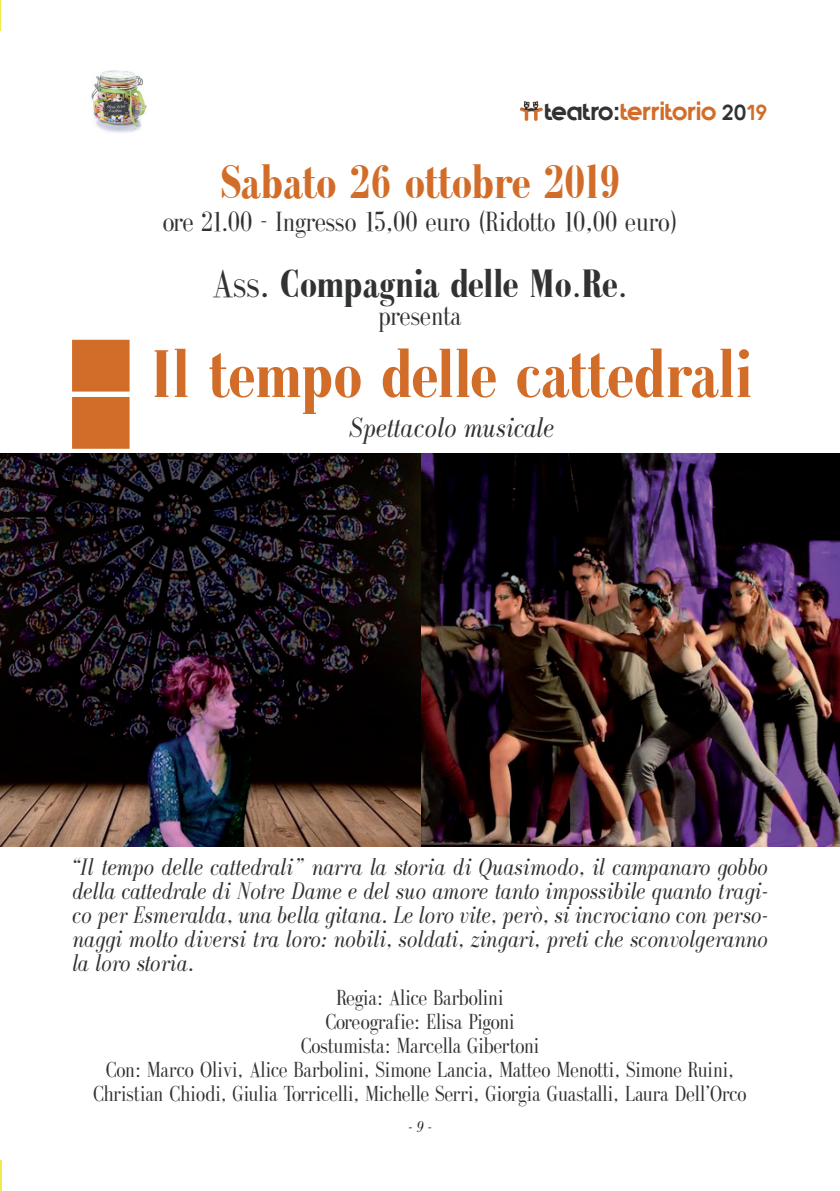
<style>
.page{position:relative;width:840px;height:1191px;background:#fff}
.page>*{position:absolute;margin:0;border:0;box-sizing:border-box;transform-origin:0 0}
.t1{font:700 68px "Galileo FLF";letter-spacing:-.015em;color:#d26d29}
.t2{font:700 48px "Galileo FLF";letter-spacing:-.025em;color:#d26d29}
.t3{font:700 40px "Galileo FLF";color:#313232}
.t4{font:28px "Galileo FLF";color:#313232}
.t5{font:italic 28px "Galileo FLF";color:#313232}
.t6{font:700 26.2px "Quantify";color:#d26d29}
.t7{font:italic 24px/24px "Galileo FLF";color:#313232;text-align:justify}
.t8{font:22px/24px "Galileo FLF";color:#313232;text-align:center}
.t9{font:italic 16px "Galileo FLF";color:#231f20}
.s1{color:#313232}
.s2{color:#2e3133}
.s3{font-size:21.6px;color:#313232}
.s4{font-size:21.6px}
.s5{font-weight:400}
</style>
<div class="page">
<img style="left:420px;top:453px;width:419px;height:393px">
<img style="left:0;top:453px;width:420px;height:393px">
<hr style="left:0;top:0;width:1px;height:31px;background:#f0eb4c">
<hr style="left:0;top:1160px;width:1px;height:31px;background:#f0eb4c">
<img style="left:91px;top:70px;width:56px;height:63px">
<svg style="left:519px;top:107px;width:23px;height:14px"></svg>
<img style="left:520px;top:102px;width:21px;height:8px">
<div style="left:72px;top:340px;width:57px;height:51px;background:#d26d29"></div>
<div style="left:72px;top:397px;width:57px;height:52px;background:#d26d29;border:2px solid #d26d29"></div>
<p class="t6" style="left:544px;top:98px;width:224px"><span class="s1">teatro</span><span class="s2">:</span>territorio <span class="s3">20</span><span class="s4">19</span></p>
<h2 class="t2" style="left:220px;top:157px;width:401px">Sabato 26 ottobre 2019</h2>
<p class="t4" style="left:162px;top:208px;width:516px">ore 21.00 - Ingresso 15,00 euro (Ridotto 10,00 euro)</p>
<h3 class="t3" style="left:212px;top:263px;width:416px"><span class="s5">Ass.</span> Compagnia delle Mo.Re.</h3>
<p class="t4" style="left:378px;top:301px;width:84px">presenta</p>
<h1 class="t1" style="left:150px;top:340px;width:603px">Il tempo delle cattedrali</h1>
<p class="t5" style="left:348px;top:413px;width:207px">Spettacolo musicale</p>
<p class="t7" style="left:72px;top:855px;width:697px">“Il tempo delle cattedrali” narra la storia di Quasimodo, il campanaro gobbo della cattedrale di Notre Dame e del suo amore tanto impossibile quanto tragi&shy;co per Esmeralda, una bella gitana. Le loro vite, però, si incrociano con perso&shy;naggi molto diversi tra loro: nobili, soldati, zingari, preti che sconvolgeranno la loro storia.</p>
<p class="t8" style="left:93px;top:986px;width:655px">Regia: Alice Barbolini<br>Coreografie: Elisa Pigoni<br>Costumista: Marcella Gibertoni<br>Con: Marco Olivi, Alice Barbolini, Simone Lancia, Matteo Menotti, Simone Ruini, Christian Chiodi, Giulia Torricelli, Michelle Serri, Giorgia Guastalli, Laura Dell’Orco</p>
<p class="t9" style="left:408px;top:1119px;width:25px">- 9 -</p>
</div>
